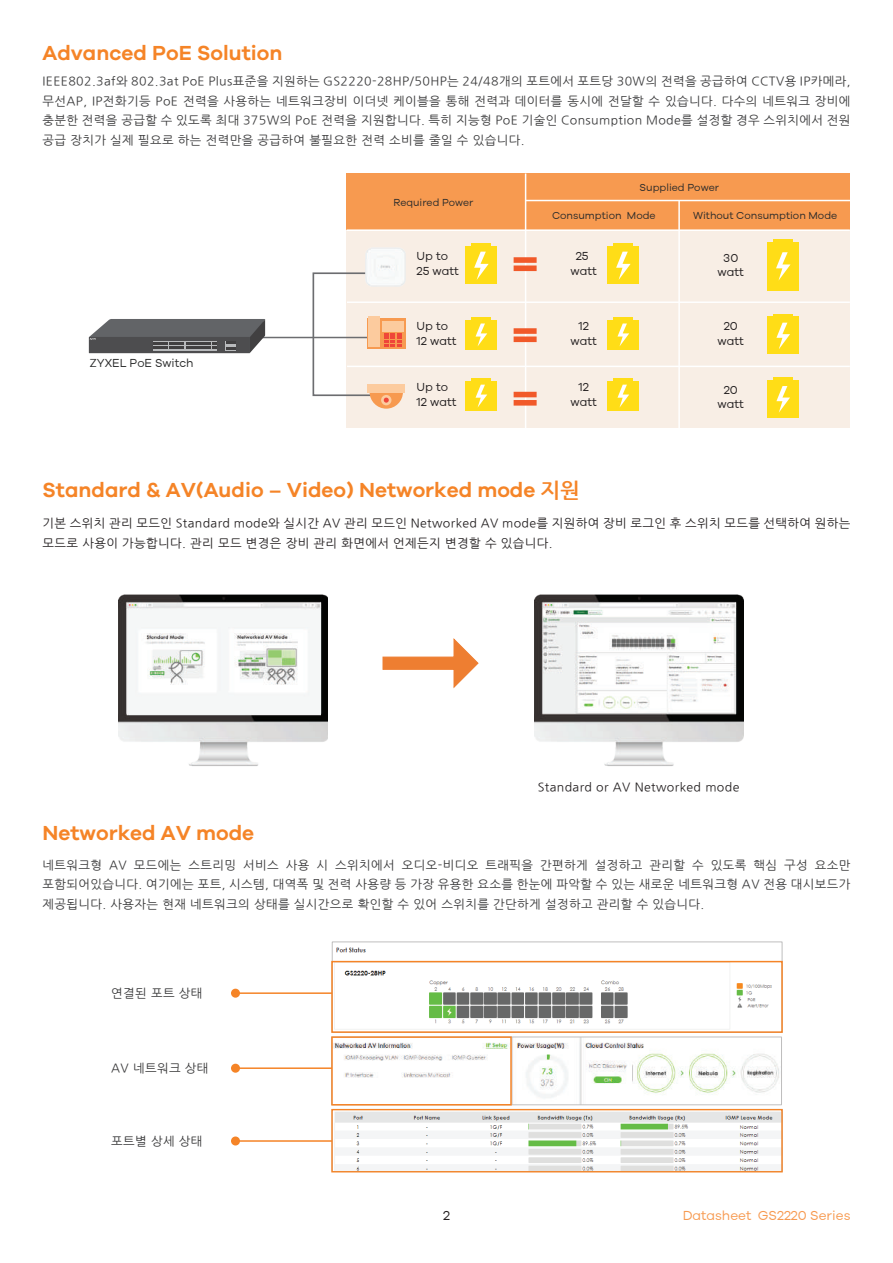
<style>
.page{position:relative;width:893px;height:1263px;background:#fff}
.page>*{position:absolute;margin:0;border:0;box-sizing:border-box;transform-origin:0 0}
.t1{font:600 21px "Galano Grotesque";color:#f58427}
.t2{font:13.5px "Galano Grotesque";color:#f79a50}
.t3{font:13.5px "Galano Grotesque";color:#231f20}
.t4{font:12px/19.5px "Nanum Gothic";letter-spacing:.03em;color:#383839;text-align:justify}
.t5{font:12px/19.5px "Nanum Gothic";letter-spacing:.03em;color:#231f20}
.t6{font:12px/14.4px "Galano Grotesque";color:#231f20;text-align:center}
.t7{font:12px "Galano Grotesque";color:#2a2b2b}
.t8{font:10.5px "Galano Grotesque";color:#2a2b2b}
.s1{font-family:"Nanum Gothic";font-weight:700}
</style>
<div class="page">
<div style="left:347px;top:229px;width:503px;height:199px;background:#f8eee5"></div>
<div style="left:347px;top:173px;width:503px;height:57px;background:#f79a50"></div>
<hr style="left:256px;top:337px;width:137px;height:1px;background:#6c6d70">
<div style="left:368px;top:384px;width:37px;height:8px;background:#fccb9e"></div>
<svg style="left:403px;top:318px;width:3px;height:31px"></svg>
<svg style="left:312px;top:272px;width:91px;height:137px"></svg>
<div style="left:369px;top:316px;width:11px;height:31px;background:#fccb9e"></div>
<div style="left:466px;top:247px;width:31px;height:37px;background:#ffdd17"></div>
<svg style="left:474px;top:252px;width:15px;height:28px"></svg>
<hr style="left:472px;top:244px;width:19px;height:4px;background:#ffdd17">
<div style="left:466px;top:320px;width:31px;height:30px;background:#ffdd17"></div>
<div style="left:472px;top:317px;width:19px;height:5px;background:#ffdd17"></div>
<svg style="left:476px;top:323px;width:11px;height:23px"></svg>
<div style="left:466px;top:381px;width:31px;height:30px;background:#ffdd17"></div>
<div style="left:472px;top:378px;width:19px;height:5px;background:#ffdd17"></div>
<svg style="left:476px;top:385px;width:11px;height:23px"></svg>
<div style="left:607px;top:247px;width:32px;height:37px;background:#ffdd17"></div>
<svg style="left:616px;top:252px;width:15px;height:28px"></svg>
<hr style="left:614px;top:244px;width:19px;height:4px;background:#ffdd17">
<div style="left:607px;top:320px;width:32px;height:30px;background:#ffdd17"></div>
<div style="left:614px;top:317px;width:19px;height:5px;background:#ffdd17"></div>
<svg style="left:617px;top:323px;width:12px;height:23px"></svg>
<div style="left:607px;top:381px;width:32px;height:30px;background:#ffdd17"></div>
<div style="left:614px;top:378px;width:19px;height:5px;background:#ffdd17"></div>
<svg style="left:617px;top:385px;width:12px;height:23px"></svg>
<hr style="left:525px;top:173px;width:1px;height:258px;background:#fff">
<hr style="left:678px;top:200px;width:2px;height:228px;background:#fff">
<hr style="left:525px;top:200px;width:325px;height:1px;background:#fff">
<hr style="left:347px;top:229px;width:503px;height:2px;background:#fff">
<hr style="left:347px;top:301px;width:503px;height:2px;background:#fff">
<hr style="left:347px;top:366px;width:503px;height:1px;background:#fff">
<div style="left:514px;top:257px;width:23px;height:6px;background:#f15929"></div>
<div style="left:514px;top:265px;width:23px;height:6px;background:#f15929"></div>
<div style="left:514px;top:328px;width:23px;height:6px;background:#f15929"></div>
<div style="left:514px;top:336px;width:23px;height:6px;background:#f15929"></div>
<div style="left:514px;top:392px;width:23px;height:5px;background:#f15929"></div>
<div style="left:514px;top:400px;width:23px;height:6px;background:#f15929"></div>
<svg style="left:89px;top:319px;width:176px;height:34px;background:#656668"></svg>
<img style="left:366px;top:248px;width:40px;height:39px">
<div style="left:767px;top:242px;width:32px;height:49px;background:#ffdd17"></div>
<svg style="left:776px;top:252px;width:14px;height:29px"></svg>
<div style="left:774px;top:239px;width:19px;height:5px;background:#ffdd17"></div>
<div style="left:767px;top:317px;width:32px;height:37px;background:#ffdd17"></div>
<div style="left:774px;top:314px;width:19px;height:5px;background:#ffdd17"></div>
<svg style="left:776px;top:323px;width:14px;height:26px"></svg>
<div style="left:767px;top:380px;width:32px;height:38px;background:#ffdd17"></div>
<div style="left:774px;top:377px;width:19px;height:5px;background:#ffdd17"></div>
<svg style="left:776px;top:386px;width:14px;height:27px"></svg>
<img style="left:118px;top:594px;width:210px;height:172px">
<svg style="left:383px;top:638px;width:96px;height:50px"></svg>
<img style="left:534px;top:594px;width:210px;height:172px">
<img style="left:334px;top:947px;width:446px;height:83px">
<div style="left:332px;top:942px;width:450px;height:91px;border:1px solid #bfbebe"></div>
<img style="left:334px;top:1039px;width:446px;height:64px">
<div style="left:332px;top:1037px;width:450px;height:68px;border:1px solid #bfbebe"></div>
<img style="left:334px;top:1112px;width:446px;height:58px">
<div style="left:331px;top:961px;width:452px;height:72px;border:1px solid #f58427"></div>
<div style="left:331px;top:1109px;width:452px;height:63px;border:1px solid #f58427"></div>
<div style="left:331px;top:1036px;width:181px;height:69px;border:1px solid #f58427"></div>
<hr style="left:235px;top:992px;width:97px;height:2px;background:#f58427">
<hr style="left:235px;top:1067px;width:97px;height:2px;background:#f58427">
<hr style="left:235px;top:1140px;width:97px;height:2px;background:#f58427">
<div style="left:231px;top:989px;width:9px;height:9px;background:#f58427;border-radius:50%"></div>
<div style="left:231px;top:1064px;width:9px;height:9px;background:#f58427;border-radius:50%"></div>
<div style="left:231px;top:1136px;width:9px;height:9px;background:#f58427;border-radius:50%"></div>
<h1 class="t1" style="left:43px;top:40px;width:241px">Advanced PoE Solution</h1>
<p class="t4" style="left:43px;top:72px;width:810px">IEEE802.3af와 802.3at PoE Plus표준을 지원하는 GS2220-28HP/50HP는 24/48개의 포트에서 포트당 30W의 전력을 공급하여 CCTV용 IP카메라, 무선AP, IP전화기등 PoE 전력을 사용하는 네트워크장비 이더넷 케이블을 통해 전력과 데이터를 동시에 전달할 수 있습니다. 다수의 네트워크 장비에 충분한 전력을 공급할 수 있도록 최대 375W의 PoE 전력을 지원합니다. 특히 지능형 PoE 기술인 Consumption Mode를 설정할 경우 스위치에서 전원 공급 장치가 실제 필요로 하는 전력만을 공급하여 불필요한 전력 소비를 줄일 수 있습니다.</p>
<p class="t7" style="left:89px;top:356px;width:106px">ZYXEL PoE Switch</p>
<p class="t8" style="left:393px;top:196px;width:81px">Required Power</p>
<p class="t6" style="left:417px;top:249px;width:44px;text-align:left">Up to<br>25 watt</p>
<p class="t6" style="left:417px;top:319px;width:41px;text-align:left">Up to<br>12 watt</p>
<p class="t6" style="left:417px;top:380px;width:41px;text-align:left">Up to<br>12 watt</p>
<p class="t8" style="left:640px;top:181px;width:81px">Supplied Power</p>
<p class="t8" style="left:552px;top:209px;width:105px">Consumption Mode</p>
<p class="t8" style="left:693px;top:209px;width:146px">Without Consumption Mode</p>
<p class="t6" style="left:570px;top:249px;width:28px">25 watt</p>
<p class="t6" style="left:718px;top:250px;width:28px">30 watt</p>
<p class="t6" style="left:570px;top:319px;width:28px">12 watt</p>
<p class="t6" style="left:570px;top:380px;width:28px">12 watt</p>
<p class="t6" style="left:718px;top:319px;width:28px">20 watt</p>
<p class="t6" style="left:718px;top:382px;width:28px">20 watt</p>
<h1 class="t1" style="left:43px;top:477px;width:539px">Standard &amp; AV(Audio – Video) Networked mode <span class="s1">지원</span></h1>
<p class="t5" style="left:43px;top:514px;width:809px">기본 스위치 관리 모드인 Standard mode와 실시간 AV 관리 모드인 Networked AV mode를 지원하여 장비 로그인 후 스위치 모드를 선택하여 원하는 모드로 사용이 가능합니다. 관리 모드 변경은 장비 관리 화면에서 언제든지 변경할 수 있습니다.</p>
<p class="t5" style="left:538px;top:777px;width:203px">Standard or AV Networked mode</p>
<h1 class="t1" style="left:43px;top:820px;width:213px">Networked AV mode</h1>
<p class="t4" style="left:43px;top:855px;width:809px">네트워크형 AV 모드에는 스트리밍 서비스 사용 시 스위치에서 오디오-비디오 트래픽을 간편하게 설정하고 관리할 수 있도록 핵심 구성 요소만 포함되어있습니다. 여기에는 포트, 시스템, 대역폭 및 전력 사용량 등 가장 유용한 요소를 한눈에 파악할 수 있는 새로운 네트워크형 AV 전용 대시보드가 제공됩니다. 사용자는 현재 네트워크의 상태를 실시간으로 확인할 수 있어 스위치를 간단하게 설정하고 관리할 수 있습니다.</p>
<p class="t4" style="left:111px;top:983px;width:93px">연결된 포트 상태</p>
<p class="t4" style="left:111px;top:1058px;width:99px">AV 네트워크 상태</p>
<p class="t4" style="left:111px;top:1131px;width:93px">포트별 상세 상태</p>
<p class="t3" style="left:443px;top:1207px;width:8px">2</p>
<p class="t2" style="left:683px;top:1207px;width:169px">Datasheet GS2220 Series</p>
</div>
